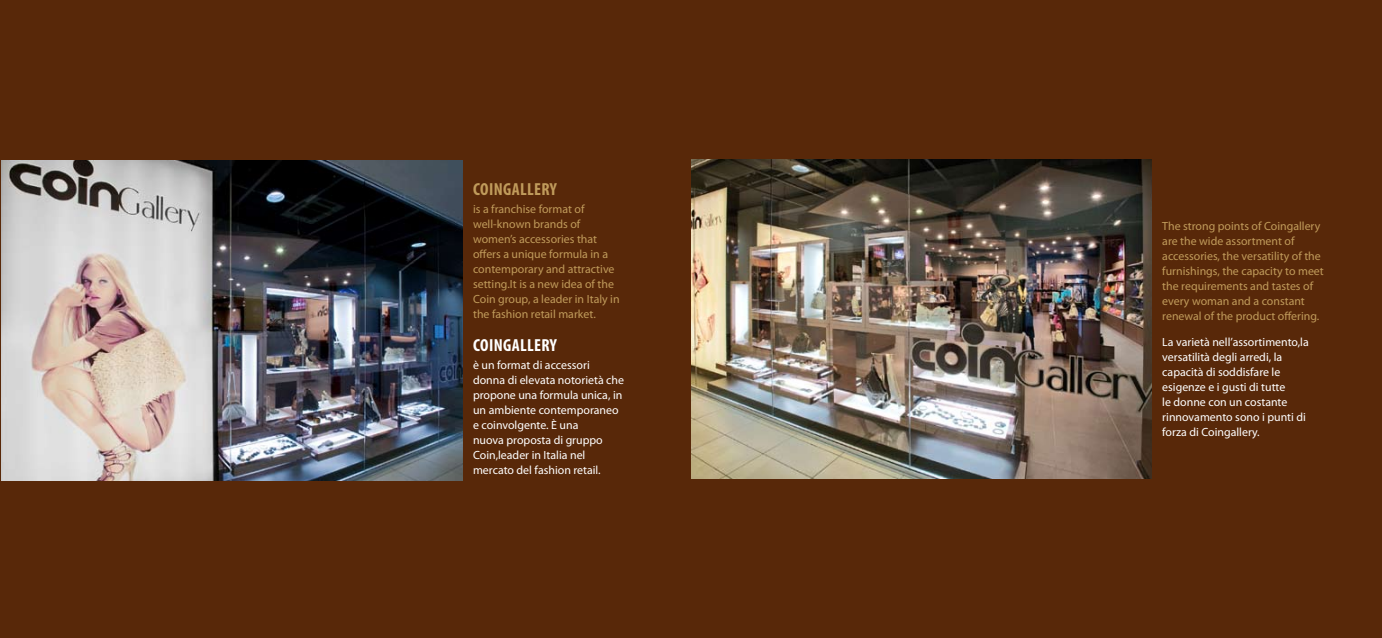
<style>
.page{position:relative;width:1382px;height:638px;background:#582809}
.page>*{position:absolute;margin:0;border:0;box-sizing:border-box;transform-origin:0 0}
.t1{font:700 condensed 17.5px "Myriad Pro";letter-spacing:.02em;color:#fff}
.t2{font:700 condensed 17.5px "Myriad Pro";letter-spacing:.02em;color:#c09b5b}
.t3{font:11.88px/15px "Myriad Pro";color:#c09b5b}
.t4{font:11.88px/15px "Myriad Pro";color:#fff}
</style>
<div class="page">
<img style="left:1px;top:161px;width:461px;height:319px">
<img style="left:691px;top:159px;width:461px;height:319px">
<h1 class="t2" style="left:473px;top:178px;width:85px">COINGALLERY</h1>
<p class="t3" style="left:473px;top:201px;width:148px">is a franchise format of well-known brands of women’s accessories that offers a unique formula in a contemporary and attractive setting.It is a new idea of the<br>Coin group, a leader in Italy in the fashion retail market.</p>
<h1 class="t1" style="left:473px;top:334px;width:85px">COINGALLERY</h1>
<p class="t4" style="left:473px;top:357px;width:153px">è un format di accessori donna di elevata notorietà che propone una formula unica, in un ambiente contemporaneo e coinvolgente. È una<br>nuova proposta di gruppo<br>Coin,leader in Italia nel mercato del fashion retail.</p>
<p class="t3" style="left:1162px;top:218px;width:163px">The strong points of Coingallery are the wide assortment of accessories, the versatility of the furnishings, the capacity to meet the requirements and tastes of every woman and a constant renewal of the product offering.</p>
<p class="t4" style="left:1162px;top:334px;width:148px">La varietà nell’assortimento,la versatilità degli arredi, la capacità di soddisfare le esigenze e i gusti di tutte<br>le donne con un costante rinnovamento sono i punti di forza di Coingallery.</p>
</div>
